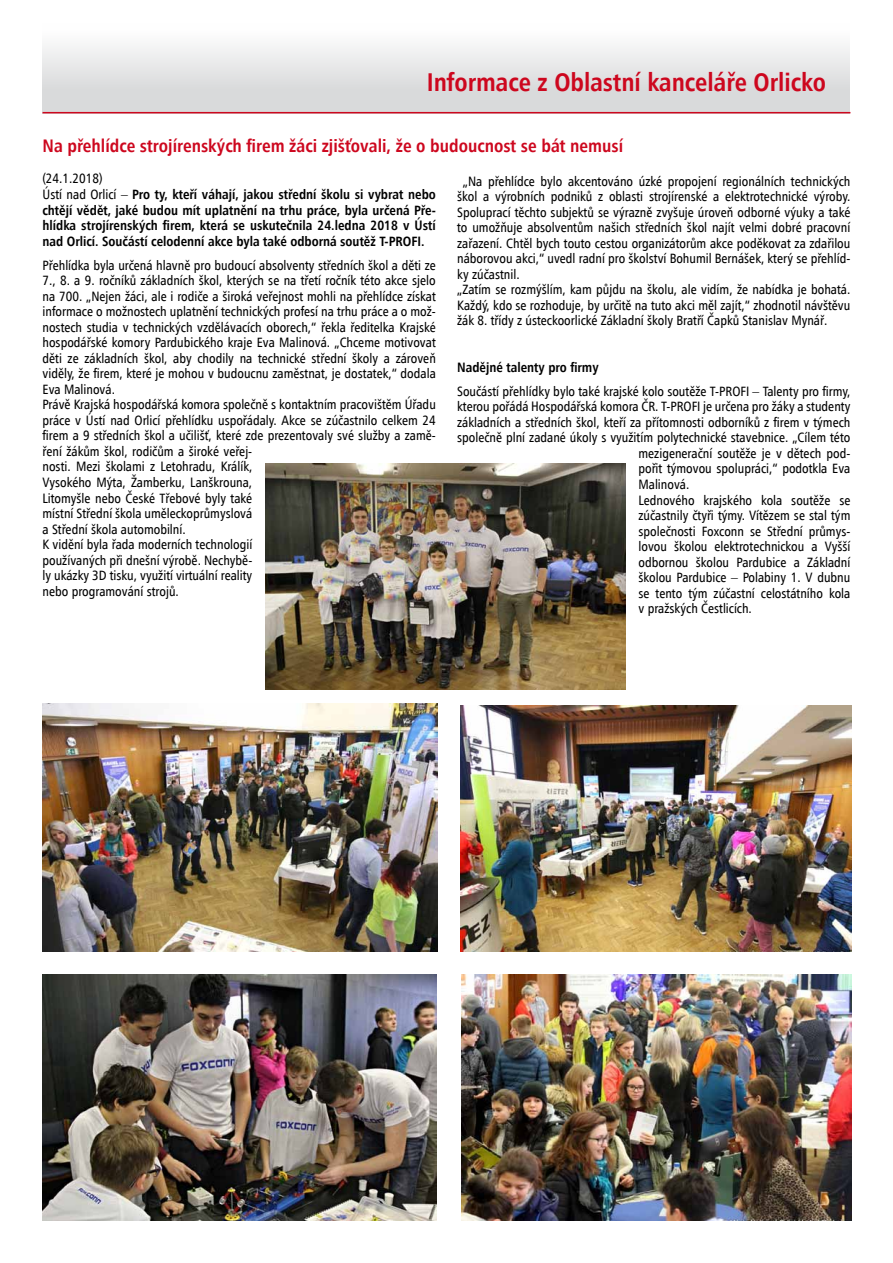
<style>
.page{position:relative;width:893px;height:1263px;background:#fff}
.page>*{position:absolute;margin:0;border:0;box-sizing:border-box;transform-origin:0 0}
.t1{font:25.5px "Humanist 777 AT Bold Condensed B";color:#cd071e}
.t2{font:18px "Humanist 777 AT Bold Condensed B";color:#cd071e}
.t3{font:13.5px/15.5px "Humanist 777 AT Roman Condensed B";color:#000}
.t4{font:13.5px/15.6px "Humanist 777 AT Bold Condensed B";color:#000;text-align:justify}
.s1{font-family:"Humanist 777 AT Roman Condensed B"}
</style>
<div class="page">
<div style="left:43px;top:23px;width:807px;height:91px;background:linear-gradient(to bottom,#fff,#d1d1d2)"></div>
<hr style="left:43px;top:112px;width:807px;height:1px;background:#cd071e">
<img style="left:461px;top:705px;width:391px;height:246px">
<img style="left:461px;top:974px;width:390px;height:246px">
<img style="left:43px;top:974px;width:393px;height:246px">
<img style="left:265px;top:463px;width:361px;height:226px">
<img style="left:43px;top:704px;width:394px;height:247px">
<h1 class="t1" style="left:427px;top:66px;width:401px">Informace z Oblastní kanceláře Orlicko</h1>
<h2 class="t2" style="left:43px;top:134px;width:582px">Na přehlídce strojírenských firem žáci zjišťovali, že o budoucnost se bát nemusí</h2>
<p class="t3" style="left:43px;top:171px;width:62px">(24.1.2018)</p>
<p class="t4" style="left:43px;top:186px;width:395px"><span class="s1">Ústí nad Orlicí –</span> Pro ty, kteří váhají, jakou střední školu si vybrat nebo chtějí vědět, jaké budou mít uplatnění na trhu práce, byla určená Pře&shy;hlídka strojírenských firem, která se uskutečnila 24.ledna 2018 v Ústí nad Orlicí. Součástí celodenní akce byla také odborná soutěž T-PROFI.</p>
<p class="t3" style="left:43px;top:257px;width:395px">Přehlídka byla určená hlavně pro budoucí absolventy středních škol a děti ze 7., 8. a 9. ročníků základních škol, kterých se na třetí ročník této akce sjelo na 700. „Nejen žáci, ale i rodiče a široká veřejnost mohli na přehlídce získat informace o možnostech uplatnění technických profesí na trhu práce a o mož&shy;nostech studia v technických vzdělávacích oborech,“ řekla ředitelka Krajské hospodářské komory Pardubického kraje Eva Malinová. „Chceme motivovat děti ze základních škol, aby chodily na technické střední školy a zároveň viděly, že firem, které je mohou v budoucnu zaměstnat, je dostatek,“ dodala Eva Malinová.<br>Právě Krajská hospodářská komora společně s kontaktním pracovištěm Úřadu práce v Ústí nad Orlicí přehlídku uspořádaly. Akce se zúčastnilo celkem 24 firem a 9 středních škol a učilišť, které zde prezentovaly své služby a zamě&shy;ření žákům škol, rodičům a široké veřej-<br>nosti. Mezi školami z Letohradu, Králík,<br>Vysokého Mýta, Žamberku, Lanškrouna,<br>Litomyšle nebo České Třebové byly také<br>místní Střední škola uměleckoprůmyslová<br>a Střední škola automobilní.<br>K vidění byla řada moderních technologií<br>používaných při dnešní výrobě. Nechybě-<br>ly ukázky 3D tisku, využití virtuální reality<br>nebo programování strojů.</p>
<p class="t3" style="left:457px;top:173px;width:395px;text-indent:6px">„Na přehlídce bylo akcentováno úzké propojení regionálních technických škol a výrobních podniků z oblasti strojírenské a elektrotechnické výroby.<br>Spoluprací těchto subjektů se výrazně zvyšuje úroveň odborné výuky a také to umožňuje absolventům našich středních škol najít velmi dobré pracovní zařazení. Chtěl bych touto cestou organizátorům akce poděkovat za zdařilou náborovou akci,“ uvedl radní pro školství Bohumil Bernášek, který se přehlíd&shy;ky zúčastnil.<br>„Zatím se rozmýšlím, kam půjdu na školu, ale vidím, že nabídka je bohatá.<br>Každý, kdo se rozhoduje, by určitě na tuto akci měl zajít,“ zhodnotil návštěvu žák 8. třídy z ústeckoorlické Základní školy Bratří Čapků Stanislav Mynář.</p>
<p class="t4" style="left:457px;top:359px;width:143px">Nadějné talenty pro firmy</p>
<p class="t3" style="left:457px;top:383px;width:395px">Součástí přehlídky bylo také krajské kolo soutěže T-PROFI – Talenty pro firmy,</p>
<p class="t3" style="left:457px;top:399px;width:395px">kterou pořádá Hospodářská komora ČR. T-PROFI je určena pro žáky a studenty</p>
<p class="t3" style="left:457px;top:414px;width:395px">základních a středních škol, kteří za přítomnosti odborníků z firem v týmech</p>
<p class="t3" style="left:457px;top:430px;width:395px">společně plní zadané úkoly s využitím polytechnické stavebnice. „Cílem této</p>
<p class="t3" style="left:638px;top:445px;width:213px">mezigenerační soutěže je v dětech pod-</p>
<p class="t3" style="left:638px;top:461px;width:213px">pořit týmovou spolupráci,“ podotkla Eva</p>
<p class="t3" style="left:638px;top:476px;width:52px">Malinová.</p>
<p class="t3" style="left:638px;top:492px;width:213px">Lednového krajského kola soutěže se</p>
<p class="t3" style="left:638px;top:507px;width:213px">zúčastnily čtyři týmy. Vítězem se stal tým</p>
<p class="t3" style="left:638px;top:523px;width:213px">společnosti Foxconn se Střední průmys-</p>
<p class="t3" style="left:638px;top:538px;width:213px">lovou školou elektrotechnickou a Vyšší</p>
<p class="t3" style="left:638px;top:554px;width:213px">odbornou školou Pardubice a Základní</p>
<p class="t3" style="left:638px;top:569px;width:213px">školou Pardubice – Polabiny 1. V dubnu</p>
<p class="t3" style="left:638px;top:585px;width:213px">se tento tým zúčastní celostátního kola</p>
<p class="t3" style="left:638px;top:600px;width:115px">v pražských Čestlicích.</p>
</div>
